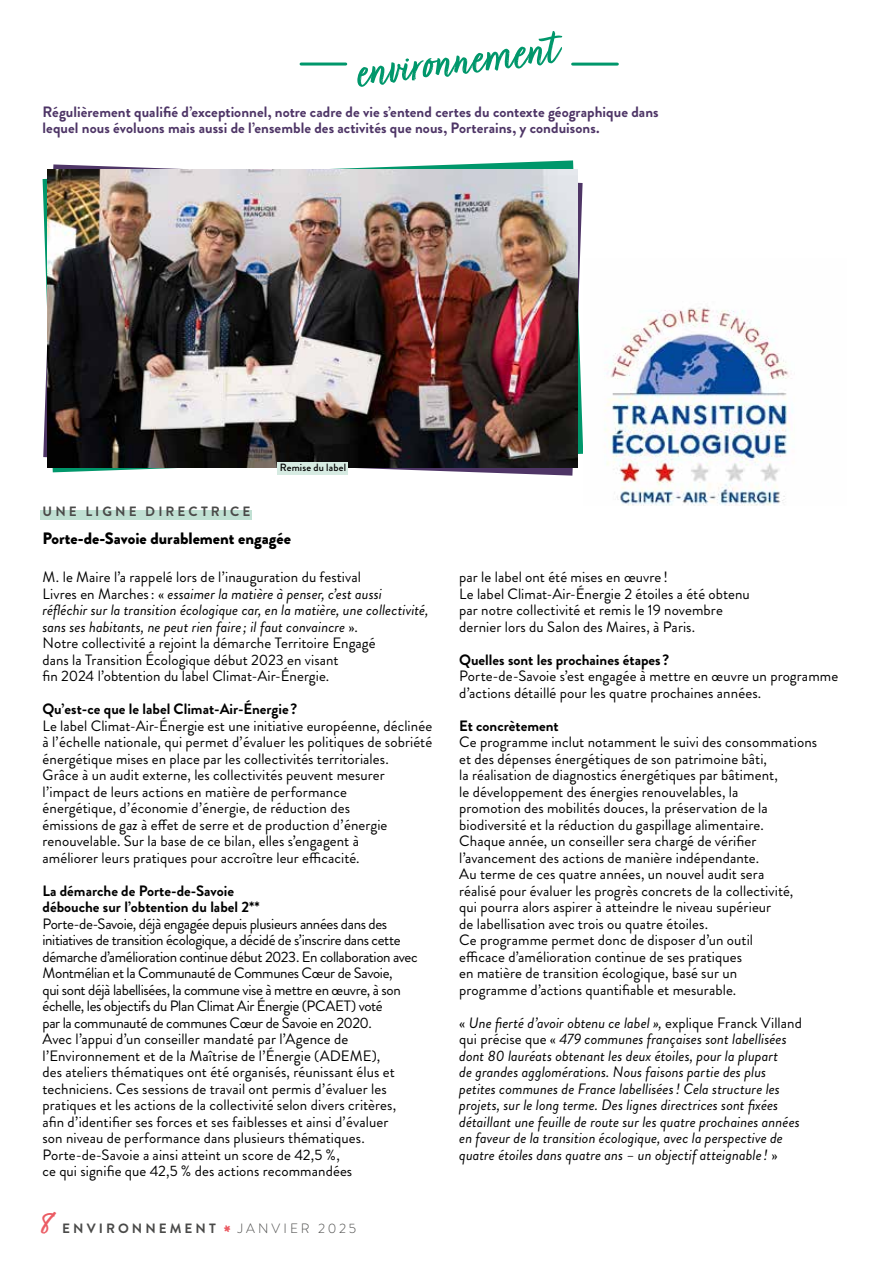
<style>
.page{position:relative;width:893px;height:1263px;background:#fff}
.page>*{position:absolute;margin:0;border:0;box-sizing:border-box;transform-origin:0 0}
.t1{font:54.9px "Turbinado Pro";color:#00976b}
.t2{font:30px "Turbinado Bold Pro";color:#eb5c64}
.t3{font:900 16.5px "Brandon Grotesque";color:#000}
.t4{font:15px/16.5px "Brandon Grotesque";letter-spacing:.005em;color:#000}
.t5{font:italic 15px/16.5px "Brandon Grotesque";letter-spacing:.005em;color:#000}
.t6{font:700 15px/16.5px "Brandon Grotesque";letter-spacing:.005em;color:#4e3566}
.t7{font:700 15px/16.5px "Brandon Grotesque";color:#000}
.t8{font:700 13.5px "Brandon Grotesque";letter-spacing:.225em;color:#4a4a49}
.t9{font:300 13.5px "Brandon Grotesque";letter-spacing:.225em;color:#4a4a49}
.t10{font:500 10.5px "Brandon Grotesque";letter-spacing:.015em;color:#000}
.s1{font-style:italic}
.s2{font-style:normal}
</style>
<div class="page">
<svg style="left:43px;top:164px;width:540px;height:312px"></svg>
<hr style="left:573px;top:63px;width:44px;height:3px;background:#00976b">
<hr style="left:301px;top:63px;width:45px;height:3px;background:#00976b">
<div style="left:40px;top:511px;width:212px;height:9px;background:#c0e0d3"></div>
<img style="left:48px;top:169px;width:530px;height:299px">
<img style="left:605px;top:307px;width:188px;height:199px">
<div style="left:278px;top:462px;width:70px;height:12px;background:#d6ebe2"></div>
<h1 class="t1" style="left:352px;top:43px;width:204px;rotate:-7deg">environnement</h1>
<p class="t6" style="left:43px;top:104px;width:618px">Régulièrement qualifié d’exceptionnel, notre cadre de vie s’entend certes du contexte géographique dans lequel nous évoluons mais aussi de l’ensemble des activités que nous, Porterains, y conduisons.</p>
<p class="t10" style="left:280px;top:460px;width:68px">Remise du label</p>
<p class="t8" style="left:43px;top:502px;width:209px">UNE LIGNE DIRECTRICE</p>
<p class="t3" style="left:43px;top:527px;width:250px">Porte‑de‑Savoie durablement engagée</p>
<p class="t4" style="left:43px;top:569px;width:387px">M. le Maire l’a rappelé lors de l’inauguration du festival<br>Livres en Marches: « <span class="s1">essaimer la matière à penser, c’est aussi réfléchir sur la transition écologique car, en la matière, une collectivité, sans ses habitants, ne peut rien faire ; il faut convaincre</span> ».<br>Notre collectivité a rejoint la démarche Territoire Engagé<br>dans la Transition Écologique début 2023 en visant<br>fin 2024 l’obtention du label Climat‑Air‑Énergie.</p>
<p class="t7" style="left:43px;top:701px;width:256px">Qu’est‑ce que le label Climat‑Air‑Énergie ?</p>
<p class="t4" style="left:43px;top:717px;width:391px">Le label Climat‑Air‑Énergie est une initiative européenne, déclinée à l’échelle nationale, qui permet d’évaluer les politiques de sobriété énergétique mises en place par les collectivités territoriales.<br>Grâce à un audit externe, les collectivités peuvent mesurer l’impact de leurs actions en matière de performance<br>énergétique, d’économie d’énergie, de réduction des<br>émissions de gaz à effet de serre et de production d’énergie renouvelable. Sur la base de ce bilan, elles s’engagent à<br>améliorer leurs pratiques pour accroître leur efficacité.</p>
<p class="t7" style="left:43px;top:882px;width:219px">La démarche de Porte‑de‑Savoie débouche sur l’obtention du label 2**</p>
<p class="t4" style="left:43px;top:915px;width:377px">Porte‑de‑Savoie, déjà engagée depuis plusieurs années dans des initiatives de transition écologique, a décidé de s’inscrire dans cette démarche d’amélioration continue début 2023. En collaboration avec Montmélian et la Communauté de Communes Cœur de Savoie,<br>qui sont déjà labellisées, la commune vise à mettre en œuvre, à son échelle, les objectifs du Plan Climat Air Énergie (PCAET) voté<br>par la communauté de communes Cœur de Savoie en 2020.<br>Avec l’appui d’un conseiller mandaté par l’Agence de l’Environnement et de la Maîtrise de l’Énergie (ADEME),<br>des ateliers thématiques ont été organisés, réunissant élus et techniciens. Ces sessions de travail ont permis d’évaluer les pratiques et les actions de la collectivité selon divers critères, afin d’identifier ses forces et ses faiblesses et ainsi d’évaluer<br>son niveau de performance dans plusieurs thématiques.<br>Porte‑de‑Savoie a ainsi atteint un score de 42,5 %,<br>ce qui signifie que 42,5 % des actions recommandées</p>
<h2 class="t2" style="left:41px;top:1206px;width:13px">8</h2>
<p class="t8" style="left:62px;top:1219px;width:155px">ENVIRONNEMENT</p>
<h2 class="t2" style="left:223px;top:1220px;width:10px">*</h2>
<p class="t9" style="left:238px;top:1219px;width:120px">JANVIER 2025</p>
<p class="t4" style="left:459px;top:569px;width:292px">par le label ont été mises en œuvre !<br>Le label Climat‑Air‑Énergie 2 étoiles a été obtenu par notre collectivité et remis le 19 novembre dernier lors du Salon des Maires, à Paris.</p>
<p class="t7" style="left:459px;top:651px;width:212px">Quelles sont les prochaines étapes ?</p>
<p class="t4" style="left:459px;top:668px;width:381px">Porte‑de‑Savoie s’est engagée à mettre en œuvre un programme d’actions détaillé pour les quatre prochaines années.</p>
<p class="t7" style="left:459px;top:717px;width:101px">Et concrètement</p>
<p class="t4" style="left:459px;top:734px;width:359px">Ce programme inclut notamment le suivi des consommations et des dépenses énergétiques de son patrimoine bâti,<br>la réalisation de diagnostics énergétiques par bâtiment,<br>le développement des énergies renouvelables, la<br>promotion des mobilités douces, la préservation de la biodiversité et la réduction du gaspillage alimentaire.<br>Chaque année, un conseiller sera chargé de vérifier l’avancement des actions de manière indépendante.<br>Au terme de ces quatre années, un nouvel audit sera<br>réalisé pour évaluer les progrès concrets de la collectivité,<br>qui pourra alors aspirer à atteindre le niveau supérieur<br>de labellisation avec trois ou quatre étoiles.<br>Ce programme permet donc de disposer d’un outil<br>efficace d’amélioration continue de ses pratiques<br>en matière de transition écologique, basé sur un<br>programme d’actions quantifiable et mesurable.</p>
<p class="t5" style="left:459px;top:1014px;width:344px"><span class="s2">«</span> Une fierté d’avoir obtenu ce label », <span class="s2">explique Franck Villand qui précise que «</span> 479 communes françaises sont labellisées dont 80 lauréats obtenant les deux étoiles, pour la plupart<br>de grandes agglomérations. Nous faisons partie des plus petites communes de France labellisées! Cela structure les projets, sur le long terme. Des lignes directrices sont fixées détaillant une feuille de route sur les quatre prochaines années en faveur de la transition écologique, avec la perspective de quatre étoiles dans quatre ans – un objectif atteignable ! <span class="s2">»</span></p>
</div>
